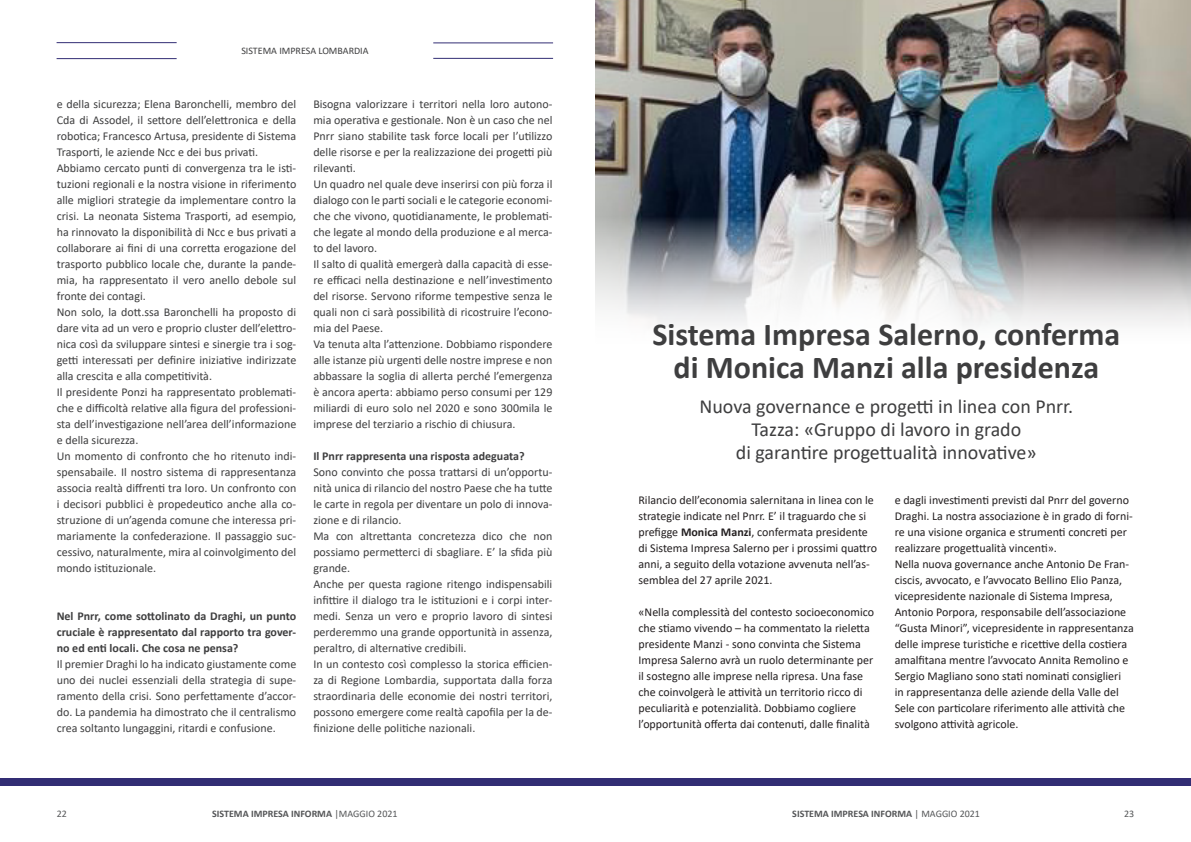
<style>
.page{position:relative;width:1191px;height:842px;background:#fff}
.page>*{position:absolute;margin:0;border:0;box-sizing:border-box;transform-origin:0 0}
.titolo{font:700 32px/33px "Calibri";color:#3e3e3f;text-align:center}
.sottotitolo{font:20px/23px "Calibri";color:#3e3e3f;text-align:center}
.testo{font:12px/16px "Calibri";color:#3e3e3f;text-align:justify}
.Testata_-_Data_-_L{font:12px/16px "Calibri";color:#231f20}
.testo-2{font:700 12px/16px "Calibri";color:#3e3e3f;text-align:justify}
.data{font:700 10px "Calibri";color:#545557}
.t1{font:10px "Calibri";color:#3e3e3f}
.t2{font:10px "Calibri";color:#545557}
.s1{font-weight:700}
.s2{font-weight:400}
</style>
<div class="page">
<div style="left:595px;top:778px;width:596px;height:7px;background:#322d74"></div>
<div style="left:0;top:778px;width:595px;height:7px;background:#322d74"></div>
<hr style="left:57px;top:58px;width:120px;height:1px;background:#322d74">
<hr style="left:57px;top:42px;width:120px;height:1px;background:#322d74">
<hr style="left:433px;top:58px;width:120px;height:1px;background:#322d74">
<hr style="left:433px;top:43px;width:120px;height:1px;background:#322d74">
<img style="left:595px;top:0;width:596px;height:325px">
<p class="t1" style="left:241px;top:44px;width:129px">SISTEMA IMPRESA LOMBARDIA</p>
<p class="testo" style="left:57px;top:96px;width:241px">e della sicurezza; Elena Baronchelli, membro del Cda di Assodel, il settore dell’elettronica e della robotica; Francesco Artusa, presidente di Sistema Trasporti, le aziende Ncc e dei bus privati.</p>
<p class="testo" style="left:57px;top:160px;width:241px">Abbiamo cercato punti di convergenza tra le isti&shy;tuzioni regionali e la nostra visione in riferimento alle migliori strategie da implementare contro la crisi. La neonata Sistema Trasporti, ad esempio, ha rinnovato la disponibilità di Ncc e bus privati a collaborare ai fini di una corretta erogazione del trasporto pubblico locale che, durante la pande&shy;mia, ha rappresentato il vero anello debole sul fronte dei contagi.</p>
<p class="testo" style="left:57px;top:304px;width:241px">Non solo, la dott.ssa Baronchelli ha proposto di dare vita ad un vero e proprio cluster dell’elettro&shy;nica così da sviluppare sintesi e sinergie tra i sog&shy;getti interessati per definire iniziative indirizzate alla crescita e alla competitività.</p>
<p class="testo" style="left:57px;top:384px;width:241px">Il presidente Ponzi ha rappresentato problemati&shy;che e difficoltà relative alla figura del professioni&shy;sta dell’investigazione nell’area dell’informazione e della sicurezza.</p>
<p class="testo" style="left:57px;top:448px;width:241px">Un momento di confronto che ho ritenuto indi&shy;spensabaile. Il nostro sistema di rappresentanza associa realtà diffrenti tra loro. Un confronto con i decisori pubblici è propedeutico anche alla co&shy;struzione di un’agenda comune che interessa pri&shy;mariamente la confederazione. Il passaggio suc&shy;cessivo, naturalmente, mira al coinvolgimento del mondo istituzionale.</p>
<p class="testo-2" style="left:57px;top:608px;width:241px">Nel Pnrr, come sottolinato da Draghi, un punto cruciale è rappresentato dal rapporto tra gover&shy;no ed enti locali. Che cosa ne pensa?</p>
<p class="testo" style="left:57px;top:656px;width:241px">Il premier Draghi lo ha indicato giustamente come uno dei nuclei essenziali della strategia di supe&shy;ramento della crisi. Sono perfettamente d’accor&shy;do. La pandemia ha dimostrato che il centralismo crea soltanto lungaggini, ritardi e confusione.</p>
<p class="testo" style="left:313px;top:96px;width:241px">Bisogna valorizzare i territori nella loro autono&shy;mia operativa e gestionale. Non è un caso che nel Pnrr siano stabilite task force locali per l’utilizzo delle risorse e per la realizzazione dei progetti più rilevanti.</p>
<p class="testo" style="left:313px;top:176px;width:241px">Un quadro nel quale deve inserirsi con più forza il dialogo con le parti sociali e le categorie economi&shy;che che vivono, quotidianamente, le problemati&shy;che legate al mondo della produzione e al merca&shy;to del lavoro.</p>
<p class="testo" style="left:313px;top:256px;width:241px">Il salto di qualità emergerà dalla capacità di esse&shy;re efficaci nella destinazione e nell’investimento del risorse. Servono riforme tempestive senza le quali non ci sarà possibilità di ricostruire l’econo&shy;mia del Paese.</p>
<p class="testo" style="left:313px;top:336px;width:241px">Va tenuta alta l’attenzione. Dobbiamo rispondere alle istanze più urgenti delle nostre imprese e non abbassare la soglia di allerta perché l’emergenza è ancora aperta: abbiamo perso consumi per 129 miliardi di euro solo nel 2020 e sono 300mila le imprese del terziario a rischio di chiusura.</p>
<p class="testo-2" style="left:313px;top:448px;width:213px">Il Pnrr rappresenta una risposta adeguata?</p>
<p class="testo" style="left:313px;top:464px;width:241px">Sono convinto che possa trattarsi di un’opportu&shy;nità unica di rilancio del nostro Paese che ha tutte le carte in regola per diventare un polo di innova&shy;zione e di rilancio.</p>
<p class="testo" style="left:313px;top:528px;width:241px">Ma con altrettanta concretezza dico che non possiamo permetterci di sbagliare. E’ la sfida più grande.</p>
<p class="testo" style="left:313px;top:576px;width:241px">Anche per questa ragione ritengo indispensabili infittire il dialogo tra le istituzioni e i corpi inter&shy;medi. Senza un vero e proprio lavoro di sintesi perderemmo una grande opportunità in assenza, peraltro, di alternative credibili.</p>
<p class="testo" style="left:313px;top:656px;width:241px">In un contesto così complesso la storica efficien&shy;za di Regione Lombardia, supportata dalla forza straordinaria delle economie dei nostri territori, possono emergere come realtà capofila per la de&shy;finizione delle politiche nazionali.</p>
<p class="titolo" style="left:652px;top:318px;width:469px">Sistema Impresa Salerno, conferma di Monica Manzi alla presidenza</p>
<p class="sottotitolo" style="left:699px;top:394px;width:375px">Nuova governance e progetti in linea con Pnrr.<br>Tazza: «Gruppo di lavoro in grado<br>di garantire progettualità innovative»</p>
<p class="Testata_-_Data_-_L" style="left:638px;top:492px;width:240px">Rilancio dell’economia salernitana in linea con le strategie indicate nel Pnrr. E’ il traguardo che si prefigge <span class="s1">Monica Manzi</span>, confermata presidente di Sistema Impresa Salerno per i prossimi quattro anni, a seguito della votazione avvenuta nell’as&shy;semblea del 27 aprile 2021.</p>
<p class="Testata_-_Data_-_L" style="left:638px;top:604px;width:237px">«Nella complessità del contesto socioeconomico che stiamo vivendo – ha commentato la rieletta presidente Manzi - sono convinta che Sistema Impresa Salerno avrà un ruolo determinante per il sostegno alle imprese nella ripresa. Una fase che coinvolgerà le attività un territorio ricco di peculiarità e potenzialità. Dobbiamo cogliere l’opportunità offerta dai contenuti, dalle finalità</p>
<p class="Testata_-_Data_-_L" style="left:894px;top:492px;width:240px">e dagli investimenti previsti dal Pnrr del governo Draghi. La nostra associazione è in grado di forni&shy;re una visione organica e strumenti concreti per realizzare progettualità vincenti».</p>
<p class="Testata_-_Data_-_L" style="left:894px;top:556px;width:241px">Nella nuova governance anche Antonio De Fran&shy;ciscis, avvocato, e l’avvocato Bellino Elio Panza, vicepresidente nazionale di Sistema Impresa, Antonio Porpora, responsabile dell’associazione “Gusta Minori”, vicepresidente in rappresentanza delle imprese turistiche e ricettive della costiera amalfitana mentre l’avvocato Annita Remolino e Sergio Magliano sono stati nominati consiglieri<br>in rappresentanza delle aziende della Valle del Sele con particolare riferimento alle attività che svolgono attività agricole.</p>
<p class="t2" style="left:57px;top:807px;width:12px">22</p>
<p class="data" style="left:212px;top:807px;width:187px">SISTEMA IMPRESA INFORMA <span class="s2">|MAGGIO 2021</span></p>
<p class="data" style="left:792px;top:807px;width:189px">SISTEMA IMPRESA INFORMA <span class="s2">| MAGGIO 2021</span></p>
<p class="t2" style="left:1124px;top:807px;width:12px">23</p>
</div>
